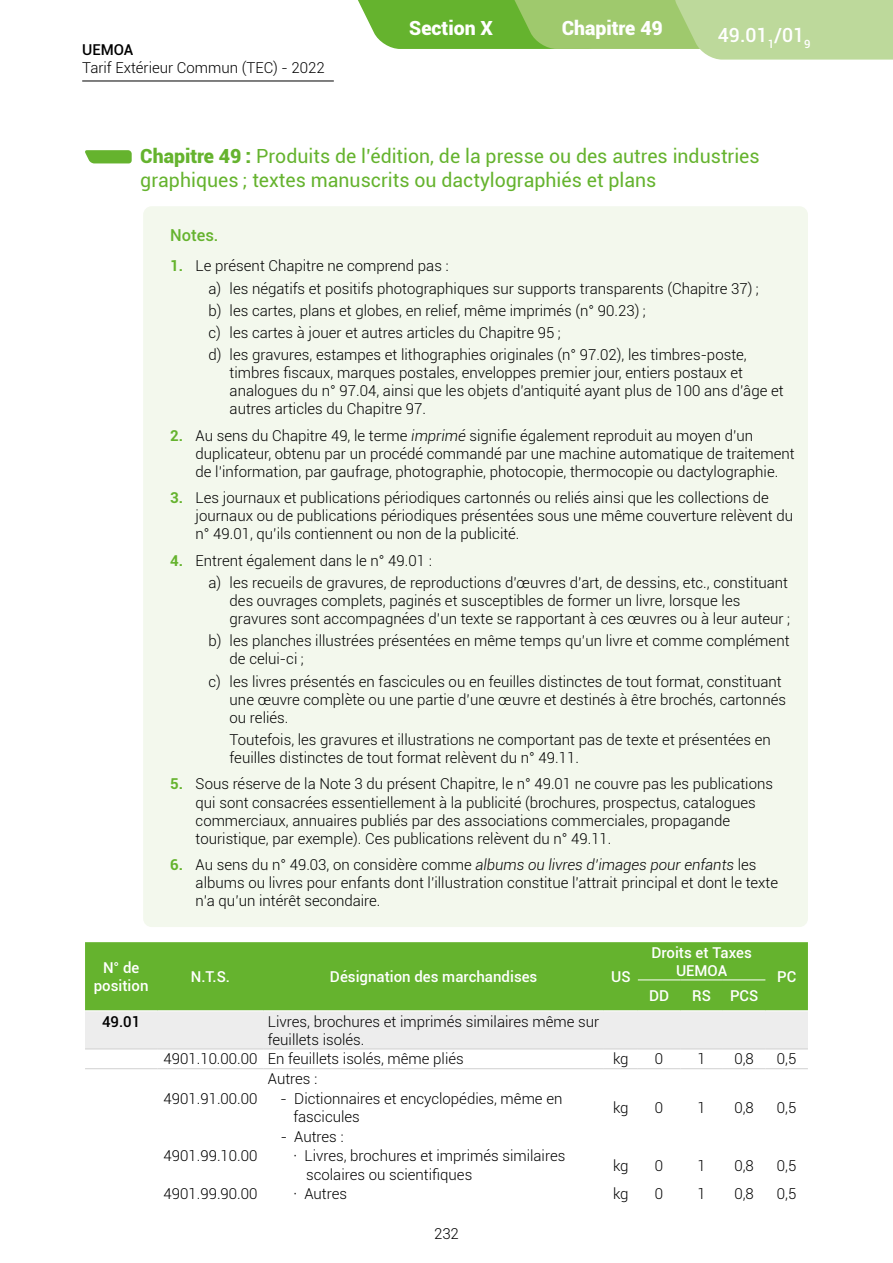
<style>
.page{position:relative;width:893px;height:1263px;background:#fff}
.page>*{position:absolute;margin:0;border:0;box-sizing:border-box;transform-origin:0 0}
.t1{font:19.5px/23.4px "Roboto";color:#65b32e}
.t2{font:900 19.5px "Roboto";color:#fff}
.t3{font:500 19.5px "Roboto";color:#fff}
.t4{font:500 16.5px "Roboto";color:#65b32e}
.t5{font:300 15px/18px "Roboto";color:#000}
.t6{font:500 15px/18px "Roboto";color:#fff;text-align:center}
.t7{font:500 15px "Roboto";color:#000}
.s1{font-weight:900}
.s2{font-weight:700;color:#65b32e}
.s3{font-style:italic}
</style>
<div class="page">
<hr style="left:82px;top:81px;width:252px;height:1px;background:#000">
<svg style="left:358px;top:0;width:535px;height:60px;background:#a9d183"></svg>
<div style="left:143px;top:206px;width:665px;height:721px;background:#f3f8ed;border-radius:9px"></div>
<svg style="left:85px;top:150px;width:47px;height:13px"></svg>
<div style="left:85px;top:942px;width:723px;height:68px;background:#65b32e"></div>
<div style="left:85px;top:1011px;width:723px;height:38px;background:#ededed"></div>
<hr style="left:85px;top:1049px;width:72px;height:1px;background:#d0d0d0">
<hr style="left:157px;top:1049px;width:107px;height:1px;background:#d0d0d0">
<hr style="left:264px;top:1049px;width:340px;height:1px;background:#d0d0d0">
<hr style="left:604px;top:1049px;width:34px;height:1px;background:#d0d0d0">
<hr style="left:638px;top:1049px;width:42px;height:1px;background:#d0d0d0">
<hr style="left:680px;top:1049px;width:43px;height:1px;background:#d0d0d0">
<hr style="left:723px;top:1049px;width:42px;height:1px;background:#d0d0d0">
<hr style="left:765px;top:1049px;width:43px;height:1px;background:#d0d0d0">
<hr style="left:85px;top:1068px;width:72px;height:1px;background:#d0d0d0">
<hr style="left:157px;top:1068px;width:107px;height:1px;background:#d0d0d0">
<hr style="left:264px;top:1068px;width:340px;height:1px;background:#d0d0d0">
<hr style="left:604px;top:1068px;width:34px;height:1px;background:#d0d0d0">
<hr style="left:638px;top:1068px;width:42px;height:1px;background:#d0d0d0">
<hr style="left:680px;top:1068px;width:43px;height:1px;background:#d0d0d0">
<hr style="left:723px;top:1068px;width:42px;height:1px;background:#d0d0d0">
<hr style="left:765px;top:1068px;width:43px;height:1px;background:#d0d0d0">
<hr style="left:638px;top:980px;width:42px;height:1px;background:#fff">
<hr style="left:680px;top:980px;width:43px;height:1px;background:#fff">
<hr style="left:723px;top:980px;width:42px;height:1px;background:#fff">
<p class="t7" style="left:82px;top:39px;width:53px">UEMOA</p>
<p class="t5" style="left:82px;top:58px;width:244px">Tarif Extérieur Commun (TEC) - 2022</p>
<h1 class="t2" style="left:409px;top:14px;width:85px">Section X</h1>
<h1 class="t3" style="left:718px;top:21px;width:94px">49.01<sub>1</sub>/01<sub>9</sub></h1>
<h1 class="t2" style="left:562px;top:14px;width:103px">Chapitre 49</h1>
<h1 class="t1" style="left:140px;top:144px;width:621px"><span class="s1">Chapitre 49 :</span> Produits de l’édition, de la presse ou des autres industries graphiques ; textes manuscrits ou dactylographiés et plans</h1>
<p class="t4" style="left:170px;top:223px;width:50px">Notes.</p>
<p class="t5" style="left:208px;top:254px;width:552px;line-height:22.2px;text-indent:-38px"><span class="s2">1.</span> Le présent Chapitre ne comprend pas :<br>a) les négatifs et positifs photographiques sur supports transparents (Chapitre 37) ; b) les cartes, plans et globes, en relief, même imprimés (n° 90.23) ;<br>c) les cartes à jouer et autres articles du Chapitre 95 ;<br>d) les gravures, estampes et lithographies originales (n° 97.02), les timbres-poste,</p>
<p class="t5" style="left:230px;top:364px;width:555px">timbres fiscaux, marques postales, enveloppes premier jour, entiers postaux et analogues du n° 97.04, ainsi que les objets d’antiquité ayant plus de 100 ans d’âge et autres articles du Chapitre 97.</p>
<p class="t5" style="left:196px;top:426px;width:601px;text-indent:-26px"><span class="s2">2.</span> Au sens du Chapitre 49, le terme <span class="s3">imprimé</span> signifie également reproduit au moyen d’un duplicateur, obtenu par un procédé commandé par une machine automatique de traitement de l’information, par gaufrage, photographie, photocopie, thermocopie ou dactylographie.</p>
<p class="t5" style="left:196px;top:489px;width:599px;text-indent:-26px"><span class="s2">3.</span> Les journaux et publications périodiques cartonnés ou reliés ainsi que les collections de journaux ou de publications périodiques présentées sous une même couverture relèvent du n° 49.01, qu’ils contiennent ou non de la publicité.</p>
<p class="t5" style="left:208px;top:549px;width:581px;line-height:22.2px;text-indent:-38px"><span class="s2">4.</span> Entrent également dans le n° 49.01 :<br>a) les recueils de gravures, de reproductions d’œuvres d’art, de dessins, etc., constituant</p>
<p class="t5" style="left:230px;top:591px;width:562px">des ouvrages complets, paginés et susceptibles de former un livre, lorsque les gravures sont accompagnées d’un texte se rapportant à ces œuvres ou à leur auteur ;</p>
<p class="t5" style="left:230px;top:632px;width:561px;text-indent:-21px">b) les planches illustrées présentées en même temps qu’un livre et comme complément de celui-ci ;</p>
<p class="t5" style="left:230px;top:672px;width:558px;text-indent:-21px">c) les livres présentés en fascicules ou en feuilles distinctes de tout format, constituant une œuvre complète ou une partie d’une œuvre et destinés à être brochés, cartonnés ou reliés.</p>
<p class="t5" style="left:230px;top:730px;width:543px">Toutefois, les gravures et illustrations ne comportant pas de texte et présentées en feuilles distinctes de tout format relèvent du n° 49.11.</p>
<p class="t5" style="left:196px;top:775px;width:579px;text-indent:-26px"><span class="s2">5.</span> Sous réserve de la Note 3 du présent Chapitre, le n° 49.01 ne couvre pas les publications qui sont consacrées essentiellement à la publicité (brochures, prospectus, catalogues commerciaux, annuaires publiés par des associations commerciales, propagande touristique, par exemple). Ces publications relèvent du n° 49.11.</p>
<p class="t5" style="left:196px;top:855px;width:584px;text-indent:-26px"><span class="s2">6.</span> Au sens du n° 49.03, on considère comme <span class="s3">albums ou livres d’images pour enfants</span> les albums ou livres pour enfants dont l’illustration constitue l’attrait principal et dont le texte n’a qu’un intérêt secondaire.</p>
<p class="t6" style="left:94px;top:958px;width:56px">N° de position</p>
<p class="t6" style="left:191px;top:967px;width:41px">N.T.S.</p>
<p class="t6" style="left:330px;top:967px;width:209px">Désignation des marchandises</p>
<p class="t6" style="left:611px;top:967px;width:21px">US</p>
<p class="t6" style="left:651px;top:943px;width:102px">Droits et Taxes<br>UEMOA</p>
<p class="t6" style="left:649px;top:986px;width:22px">DD</p>
<p class="t6" style="left:692px;top:986px;width:20px">RS</p>
<p class="t6" style="left:730px;top:986px;width:30px">PCS</p>
<p class="t6" style="left:777px;top:967px;width:21px">PC</p>
<p class="t7" style="left:102px;top:1011px;width:40px">49.01</p>
<p class="t5" style="left:268px;top:1012px;width:333px">Livres, brochures et imprimés similaires même sur feuillets isolés.</p>
<p class="t5" style="left:164px;top:1049px;width:302px">4901.10.00.00 En feuillets isolés, même pliés</p>
<p class="t5" style="left:613px;top:1049px;width:17px">kg</p>
<p class="t5" style="left:655px;top:1049px;width:10px">0</p>
<p class="t5" style="left:697px;top:1049px;width:10px">1</p>
<p class="t5" style="left:734px;top:1049px;width:21px">0,8</p>
<p class="t5" style="left:777px;top:1049px;width:21px">0,5</p>
<p class="t5" style="left:268px;top:1069px;width:51px">Autres :</p>
<p class="t5" style="left:164px;top:1089px;width:95px">4901.91.00.00</p>
<p class="t5" style="left:293px;top:1089px;width:270px;text-indent:-13px">- Dictionnaires et encyclopédies, même en fascicules</p>
<p class="t5" style="left:613px;top:1098px;width:17px">kg</p>
<p class="t5" style="left:655px;top:1098px;width:10px">0</p>
<p class="t5" style="left:697px;top:1098px;width:10px">1</p>
<p class="t5" style="left:734px;top:1098px;width:21px">0,8</p>
<p class="t5" style="left:777px;top:1098px;width:21px">0,5</p>
<p class="t5" style="left:281px;top:1127px;width:65px">- Autres :</p>
<p class="t5" style="left:164px;top:1147px;width:95px">4901.99.10.00</p>
<p class="t5" style="left:306px;top:1147px;width:261px;text-indent:-13px">· Livres, brochures et imprimés similaires scolaires ou scientifiques</p>
<p class="t5" style="left:613px;top:1156px;width:17px">kg</p>
<p class="t5" style="left:655px;top:1156px;width:10px">0</p>
<p class="t5" style="left:697px;top:1156px;width:10px">1</p>
<p class="t5" style="left:734px;top:1156px;width:21px">0,8</p>
<p class="t5" style="left:777px;top:1156px;width:21px">0,5</p>
<p class="t5" style="left:164px;top:1184px;width:95px">4901.99.90.00</p>
<p class="t5" style="left:293px;top:1184px;width:55px">· Autres</p>
<p class="t5" style="left:613px;top:1184px;width:17px">kg</p>
<p class="t5" style="left:655px;top:1184px;width:10px">0</p>
<p class="t5" style="left:697px;top:1184px;width:10px">1</p>
<p class="t5" style="left:734px;top:1184px;width:21px">0,8</p>
<p class="t5" style="left:777px;top:1184px;width:21px">0,5</p>
<p class="t5" style="left:434px;top:1224px;width:26px">232</p>
</div>
